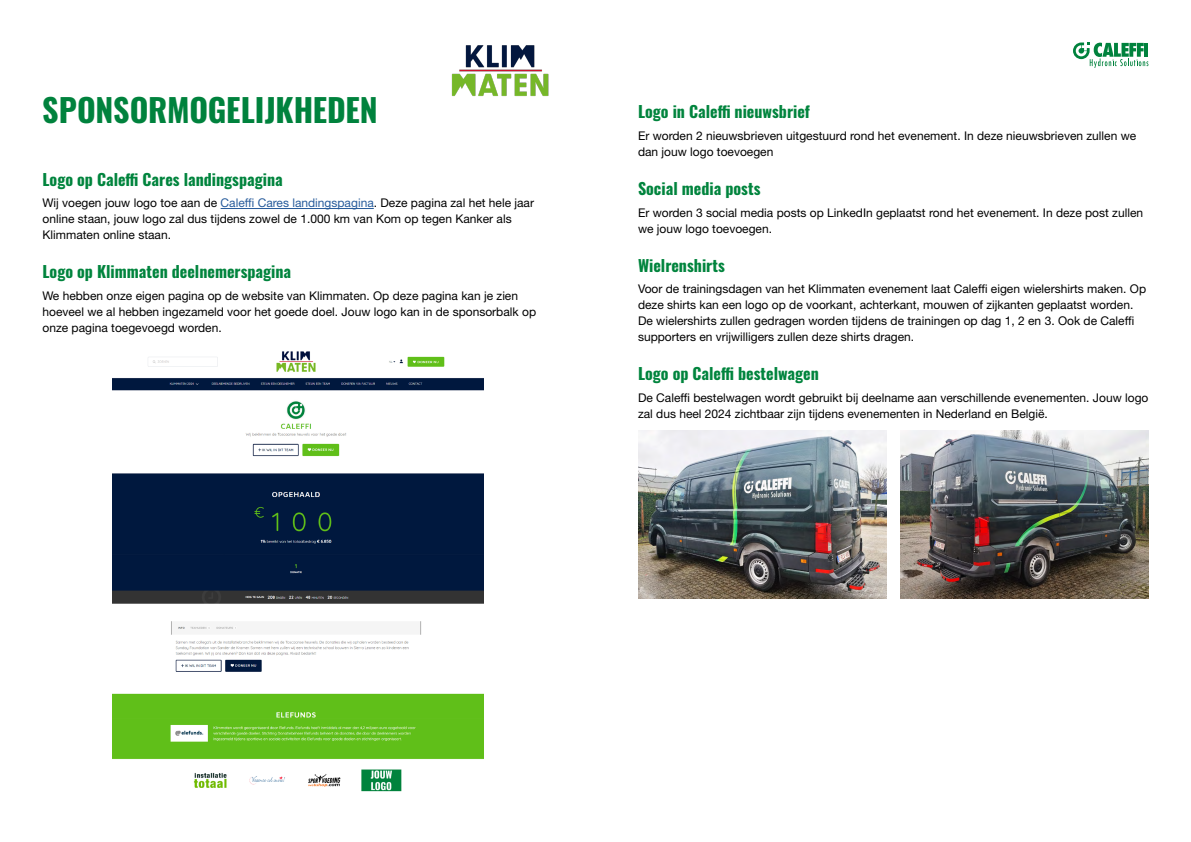
<style>
.page{position:relative;width:1191px;height:842px;background:#fff}
.page>*{position:absolute;margin:0;border:0;box-sizing:border-box;transform-origin:0 0}
.t1{font:700 32px "Oswald";letter-spacing:-.005em;color:#00823d}
.t2{font:700 16px "Oswald";color:#00843d}
.t3{font:12px/16px "Helvetica Neue LT Std";color:#000}
.s1{color:#275b9b}
</style>
<div class="page">
<svg style="left:1073px;top:43px;width:75px;height:25px"></svg>
<img style="left:451px;top:45px;width:98px;height:52px">
<hr style="left:221px;top:208px;width:153px;height:1px;background:#275b9b">
<img style="left:112px;top:351px;width:371px;height:441px">
<img style="left:638px;top:431px;width:248px;height:167px">
<img style="left:900px;top:431px;width:248px;height:167px">
<h1 class="t1" style="left:42px;top:93px;width:337px">SPONSORMOGELIJKHEDEN</h1>
<h2 class="t2" style="left:43px;top:171px;width:242px">Logo op Caleffi Cares landingspagina</h2>
<p class="t3" style="left:43px;top:195px;width:493px">Wij voegen jouw logo toe aan de <span class="s1">Caleffi Cares landingspagina</span>. Deze pagina zal het hele jaar online staan, jouw logo zal dus tijdens zowel de 1.000 km van Kom op tegen Kanker als<br>Klimmaten online staan.</p>
<h2 class="t2" style="left:43px;top:263px;width:250px">Logo op Klimmaten deelnemerspagina</h2>
<p class="t3" style="left:43px;top:287px;width:495px">We hebben onze eigen pagina op de website van Klimmaten. Op deze pagina kan je zien hoeveel we al hebben ingezameld voor het goede doel. Jouw logo kan in de sponsorbalk op onze pagina toegevoegd worden.</p>
<h2 class="t2" style="left:638px;top:103px;width:173px">Logo in Caleffi nieuwsbrief</h2>
<p class="t3" style="left:638px;top:128px;width:500px">Er worden 2 nieuwsbrieven uitgestuurd rond het evenement. In deze nieuwsbrieven zullen we dan jouw logo toevoegen</p>
<h2 class="t2" style="left:638px;top:180px;width:124px">Social media posts</h2>
<p class="t3" style="left:638px;top:204px;width:506px">Er worden 3 social media posts op LinkedIn geplaatst rond het evenement. In deze post zullen we jouw logo toevoegen.</p>
<h2 class="t2" style="left:638px;top:257px;width:88px">Wielrenshirts</h2>
<p class="t3" style="left:638px;top:281px;width:509px">Voor de trainingsdagen van het Klimmaten evenement laat Caleffi eigen wielershirts maken. Op deze shirts kan een logo op de voorkant, achterkant, mouwen of zijkanten geplaatst worden.<br>De wielershirts zullen gedragen worden tijdens de trainingen op dag 1, 2 en 3. Ook de Caleffi supporters en vrijwilligers zullen deze shirts dragen.</p>
<h2 class="t2" style="left:638px;top:365px;width:182px">Logo op Caleffi bestelwagen</h2>
<p class="t3" style="left:638px;top:389px;width:512px">De Caleffi bestelwagen wordt gebruikt bij deelname aan verschillende evenementen. Jouw logo zal dus heel 2024 zichtbaar zijn tijdens evenementen in Nederland en België.</p>
</div>
